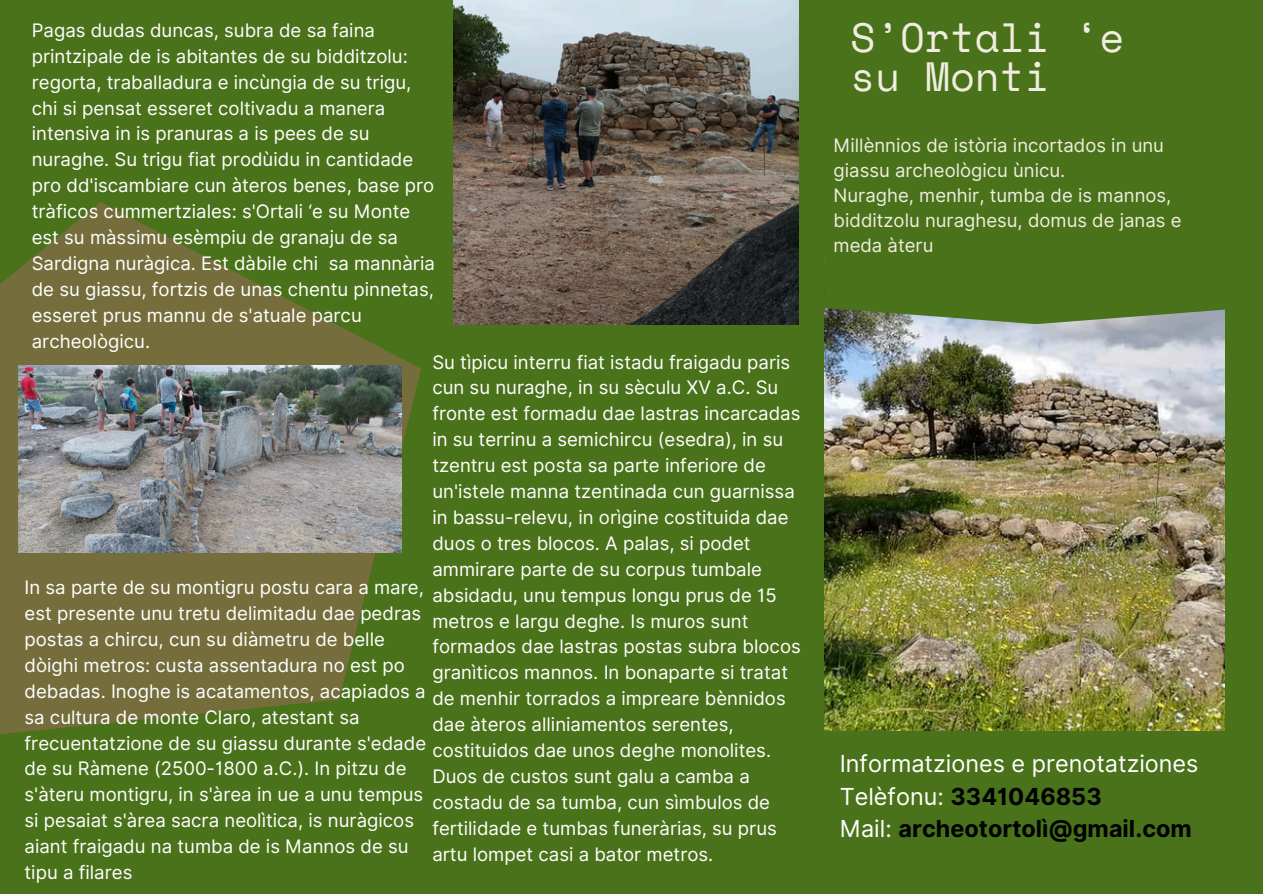
<style>
.page{position:relative;width:1263px;height:894px;background:#fff}
.page>*{position:absolute;margin:0;border:0;box-sizing:border-box;transform-origin:0 0}
.t1{font:40.65px/39.3px "Space Mono";color:#efeddf}
.t2{font:23.4px/32.7px "Inter";color:#fff}
.t3{font:18.6px/25.8px "Inter";color:#fff}
.t4{font:18.45px/25px "Inter";color:#efeddf}
.s1{font-weight:700;color:#000}
</style>
<div class="page">
<div style="left:0;top:0;width:1263px;height:893px;background:#4a721a"></div>
<img style="left:454px;top:0;width:344px;height:324px">
<img style="left:824px;top:324px;width:401px;height:405px">
<svg style="left:824px;top:257px;width:401px;height:67px"></svg>
<svg style="left:0;top:202px;width:421px;height:532px;fill:#756e3c"></svg>
<img style="left:19px;top:365px;width:382px;height:187px">
<h1 class="t3" style="left:32px;top:17px;width:405px">Pagas dudas duncas, subra de sa faina printzipale de is abitantes de su bidditzolu: regorta, traballadura e incùngia de su trigu, chi si pensat esseret coltivadu a manera intensiva in is pranuras a is pees de su nuraghe. Su trigu fiat prodùidu in cantidade pro dd'iscambiare cun àteros benes, base pro tràficos cummertziales: s'Ortali ‘e su Monte est su màssimu esèmpiu de granaju de sa Sardigna nuràgica. Est dàbile chi sa mannària de su giassu, fortzis de unas chentu pinnetas, esseret prus mannu de s'atuale parcu archeològicu.</h1>
<p class="t3" style="left:432px;top:349px;width:370px">Su tìpicu interru fiat istadu fraigadu paris cun su nuraghe, in su sèculu XV a.C. Su fronte est formadu dae lastras incarcadas in su terrinu a semichircu (esedra), in su tzentru est posta sa parte inferiore de un'istele manna tzentinada cun guarnissa in bassu-relevu, in orìgine costituida dae duos o tres blocos. A palas, si podet ammirare parte de su corpus tumbale absidadu, unu tempus longu prus de 15 metros e largu deghe. Is muros sunt formados dae lastras postas subra blocos granìticos mannos. In bonaparte si tratat de menhir torrados a impreare bènnidos dae àteros alliniamentos serentes, costituidos dae unos deghe monolites.<br>Duos de custos sunt galu a camba a costadu de sa tumba, cun sìmbulos de fertilidade e tumbas funeràrias, su prus artu lompet casi a bator metros.</p>
<p class="t3" style="left:25px;top:574px;width:403px">In sa parte de su montigru postu cara a mare, est presente unu tretu delimitadu dae pedras postas a chircu, cun su diàmetru de belle dòighi metros: custa assentadura no est po debadas. Inoghe is acatamentos, acapiados a sa cultura de monte Claro, atestant sa frecuentatzione de su giassu durante s'edade de su Ràmene (2500-1800 a.C.). In pitzu de s'àteru montigru, in s'àrea in ue a unu tempus si pesaiat s'àrea sacra neolìtica, is nuràgicos aiant fraigadu na tumba de is Mannos de su tipu a filares</p>
<p class="t1" style="left:850px;top:17px;width:275px">S’Ortali ‘e su Monti</p>
<p class="t4" style="left:834px;top:133px;width:332px">Millènnios de istòria incortados in unu giassu archeològicu ùnicu.</p>
<p class="t4" style="left:834px;top:183px;width:349px">Nuraghe, menhir, tumba de is mannos, bidditzolu nuraghesu, domus de janas e meda àteru</p>
<h2 class="t2" style="left:840px;top:746px;width:360px">Informatziones e prenotatziones<br>Telèfonu: <span class="s1">3341046853<br></span>Mail: <span class="s1">archeotortolì@gmail.com</span></h2>
</div>
